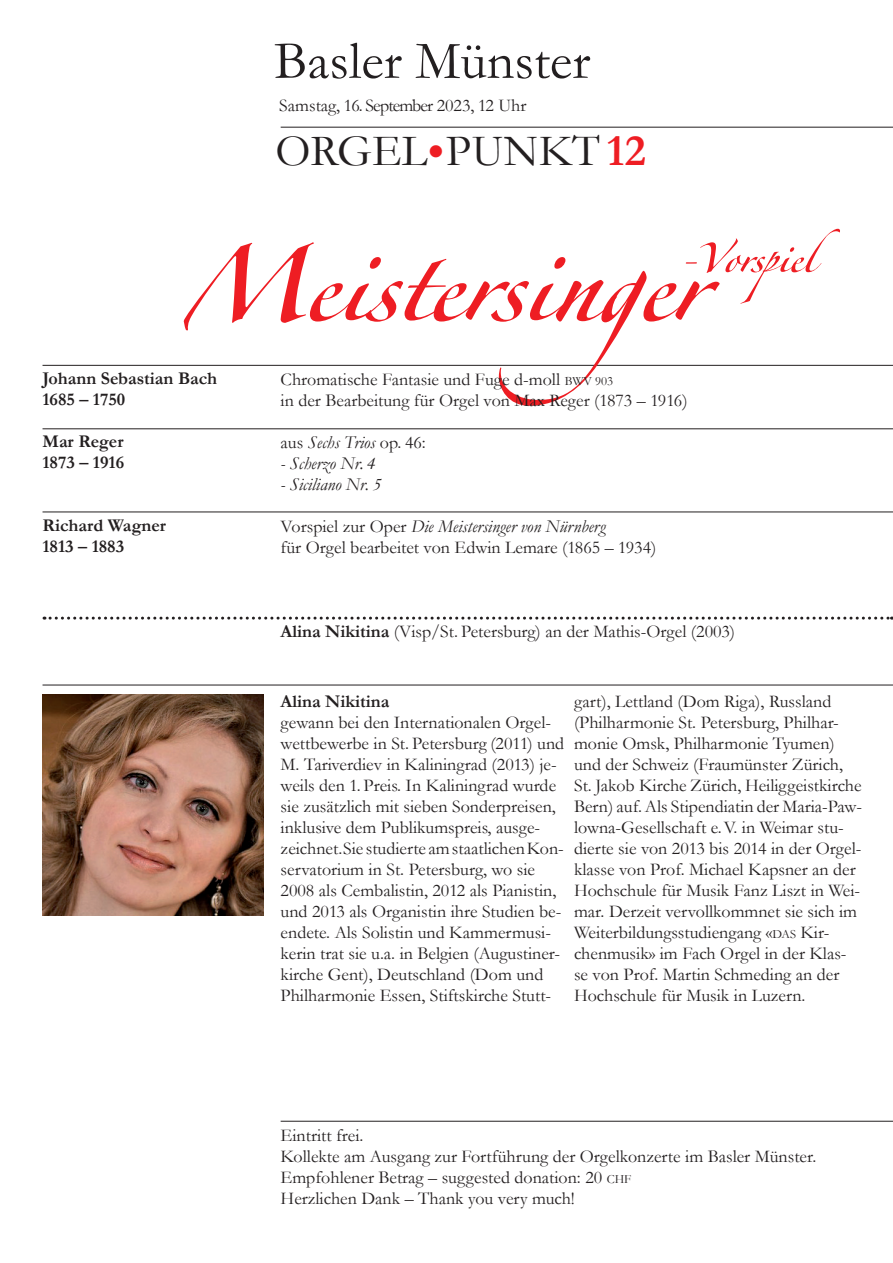
<style>
.page{position:relative;width:893px;height:1263px;background:#fff}
.page>*{position:absolute;margin:0;border:0;box-sizing:border-box;transform-origin:0 0}
.t1{font:162px "Zapfino Forte LT Pro";letter-spacing:-.01em;color:#ee1d23}
.t2{font:63px "Zapfino Forte LT Pro";letter-spacing:-.01em;color:#ee1d23}
.t3{font:54px "Garamond";color:#231f20}
.t4{font:45px "Garamond";letter-spacing:.005em;color:#231f20}
.t5{font:18px/21px "Garamond";color:#231f20}
.t6{font:700 18px/21px "Garamond";color:#231f20}
.t7{font:italic 18px "Garamond";color:#231f20}
.s1{font-size:54px;color:#fff}
.s2{font-weight:700;color:#ee1d23}
.s3{font-size:12.6px}
.s4{font-size:12.75px}
.s5{font-style:normal}
.s6{font-style:italic}
.s7{font-weight:700}
</style>
<div class="page">
<hr style="left:281px;top:127px;width:612px;height:1px;background:#231f20">
<hr style="left:43px;top:365px;width:850px;height:1px;background:#231f20">
<svg style="left:44px;top:617px;width:848px;height:3px"></svg>
<hr style="left:281px;top:1121px;width:612px;height:1px;background:#231f20">
<hr style="left:43px;top:685px;width:850px;height:1px;background:#231f20">
<hr style="left:43px;top:428px;width:850px;height:1px;background:#231f20">
<img style="left:43px;top:695px;width:221px;height:221px">
<hr style="left:43px;top:512px;width:850px;height:1px;background:#231f20">
<h3 class="t3" style="left:274px;top:31px;width:318px">Basler Münster</h3>
<p class="t5" style="left:279px;top:95px;width:249px">Samstag, 16. September 2023, 12 Uhr</p>
<h3 class="t4" style="left:276px;top:126px;width:372px">ORGEL<span class="s1">•</span>PUNKT <span class="s2">12</span></h3>
<h2 class="t2" style="left:677px;top:213px;width:139px">-Vorspiel</h2>
<h1 class="t1" style="left:182px;top:168px;width:564px">Meistersinger</h1>
<p class="t6" style="left:43px;top:368px;width:176px">Johann Sebastian Bach<br>1685 – 1750</p>
<p class="t6" style="left:43px;top:431px;width:83px">Mar Reger<br>1873 – 1916</p>
<p class="t5" style="left:281px;top:369px;width:408px">Chromatische Fantasie und Fuge d-moll <span class="s3">BWV</span> <span class="s4">903<br></span>in der Bearbeitung für Orgel von Max Reger (1873 – 1916)</p>
<p class="t7" style="left:281px;top:432px;width:147px"><span class="s5">aus</span> Sechs Trios <span class="s5">op. 46:</span></p>
<p class="t7" style="left:281px;top:453px;width:97px">- Scherzo Nr. 4</p>
<p class="t7" style="left:281px;top:474px;width:102px">- Siciliano Nr. 5</p>
<p class="t5" style="left:281px;top:516px;width:377px">Vorspiel zur Oper <span class="s6">Die Meistersinger von Nürnberg<br></span>für Orgel bearbeitet von Edwin Lemare (1865 – 1934)</p>
<p class="t6" style="left:43px;top:515px;width:125px">Richard Wagner<br>1813 – 1883</p>
<p class="t5" style="left:281px;top:621px;width:456px"><span class="s7">Alina Nikitina</span> (Visp/St. Petersburg) an der Mathis-Orgel (2003)</p>
<p class="t6" style="left:281px;top:691px;width:110px">Alina Nikitina</p>
<p class="t5" style="left:281px;top:712px;width:285px">gewann bei den Internationalen Orgel&shy;wettbewerbe in St. Petersburg (2011) und M. Tariverdiev in Kaliningrad (2013) je&shy;weils den 1. Preis. In Kaliningrad wurde sie zusätzlich mit sieben Sonderpreisen, inklusive dem Publikumspreis, ausge&shy;zeichnet. Sie studierte am staatlichen Kon&shy;servatorium in St. Petersburg, wo sie 2008 als Cembalistin, 2012 als Pianistin, und 2013 als Organistin ihre Studien be&shy;endete. Als Solistin und Kammermusi&shy;kerin trat sie u.a. in Belgien (Augustiner&shy;kirche Gent), Deutschland (Dom und Philharmonie Essen, Stiftskirche Stutt-</p>
<p class="t5" style="left:574px;top:691px;width:290px">gart), Lettland (Dom Riga), Russland (Philharmonie St. Petersburg, Philhar&shy;monie Omsk, Philharmonie Tyumen) und der Schweiz (Fraumünster Zürich, St. Jakob Kirche Zürich, Heiliggeistkirche Bern) auf. Als Stipendiatin der Maria-Paw&shy;lowna-Gesellschaft e. V. in Weimar stu&shy;dierte sie von 2013 bis 2014 in der Orgel&shy;klasse von Prof. Michael Kapsner an der Hochschule für Musik Fanz Liszt in Wei&shy;mar. Derzeit vervollkommnet sie sich im Weiterbildungsstudiengang «<span class="s3">DAS</span> Kir&shy;chenmusik» im Fach Orgel in der Klas&shy;se von Prof. Martin Schmeding an der Hochschule für Musik in Luzern.</p>
<p class="t5" style="left:281px;top:1125px;width:537px">Eintritt frei.<br>Kollekte am Ausgang zur Fortführung der Orgelkonzerte im Basler Münster.<br>Empfohlener Betrag – suggested donation: 20 <span class="s3">CHF<br></span>Herzlichen Dank – Thank you very much!</p>
</div>
